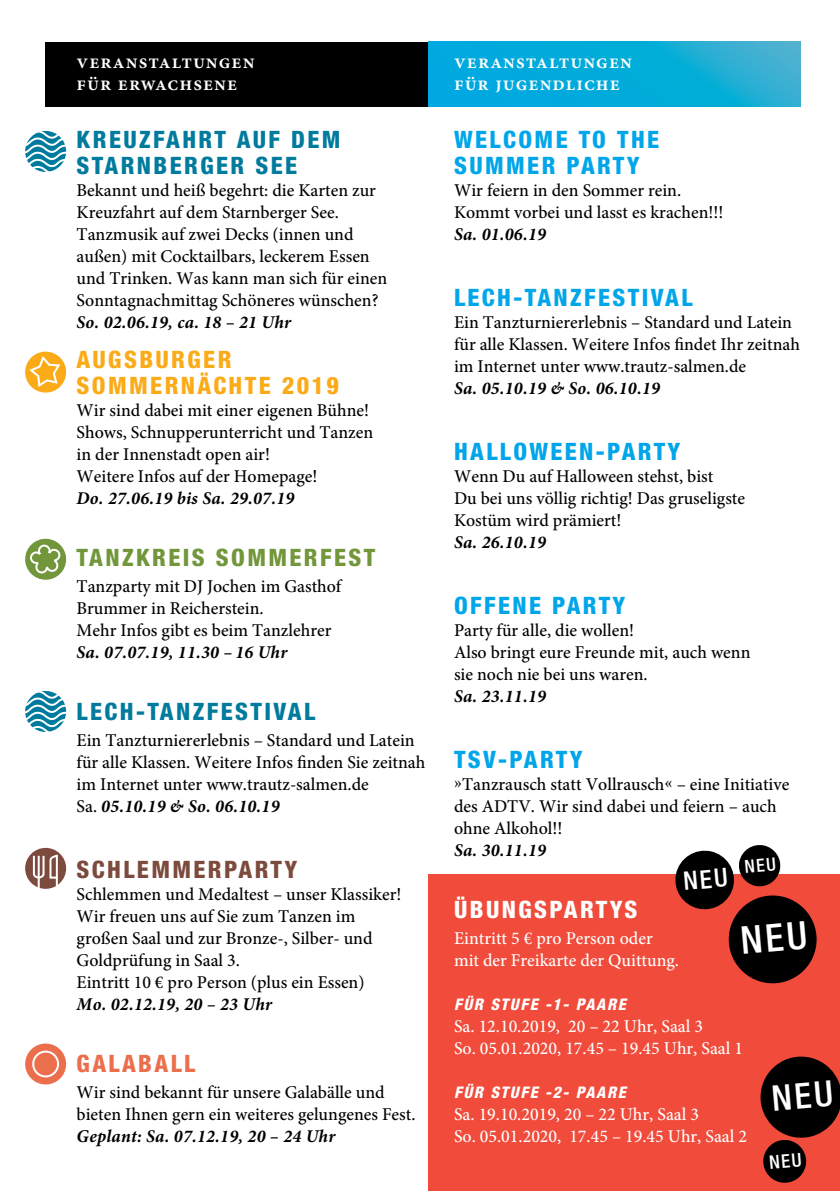
<style>
.page{position:relative;width:840px;height:1191px;background:#fff}
.page>*{position:absolute;margin:0;border:0;box-sizing:border-box;transform-origin:0 0}
.t1{font:800 condensed 24px/26px "Helvetica Neue LT Std";letter-spacing:.1em;color:#00a6e9}
.t2{font:800 condensed 24px/26px "Helvetica Neue LT Std";letter-spacing:.1em;color:#007b9d}
.t3{font:800 condensed 24px/26px "Helvetica Neue LT Std";letter-spacing:.1em;color:#fbab18}
.t4{font:800 condensed 24px "Helvetica Neue LT Std";letter-spacing:.1em;color:#72963a}
.t5{font:800 condensed 24px "Helvetica Neue LT Std";letter-spacing:.1em;color:#7c4b3e}
.t6{font:800 condensed 24px "Helvetica Neue LT Std";letter-spacing:.1em;color:#fff}
.t7{font:800 condensed 24px "Helvetica Neue LT Std";letter-spacing:.1em;color:#eb6f4d}
.t8{font:600 20px/22px "Minion Pro";letter-spacing:.05em;color:#fff}
.t9{font:500 18px/22px "Minion Pro";color:#000}
.t10{font:italic 700 18px "Minion Pro";letter-spacing:.015em;color:#000}
.t11{font:500 18px/22px "Minion Pro";color:#fff}
.t12{font:italic 800 condensed 16px "Helvetica Neue LT Std";letter-spacing:.1em;color:#fff}
.s1{font-weight:700;font-style:italic}
</style>
<div class="page">
<svg style="left:25px;top:130px;width:42px;height:42px"></svg>
<svg style="left:25px;top:691px;width:42px;height:41px"></svg>
<div style="left:45px;top:42px;width:383px;height:64px;background:#000"></div>
<svg style="left:428px;top:42px;width:371px;height:64px;background:#0cabd9"></svg>
<div style="left:25px;top:848px;width:41px;height:41px;background:#7c4b3e;border-radius:50%"></div>
<svg style="left:32px;top:855px;width:27px;height:34px"></svg>
<svg style="left:25px;top:351px;width:42px;height:42px"></svg>
<svg style="left:25px;top:538px;width:42px;height:42px"></svg>
<svg style="left:25px;top:1043px;width:42px;height:42px"></svg>
<div style="left:428px;top:874px;width:411px;height:317px;background:#f04b3b"></div>
<svg style="left:760px;top:1056px;width:79px;height:127px"></svg>
<svg style="left:675px;top:845px;width:142px;height:139px"></svg>
<p class="t8" style="left:77px;top:50px;width:179px">veranstaltungen für erwachsene</p>
<h1 class="t2" style="left:77px;top:126px;width:265px">KREUZFAHRT AUF DEM<br>STARNBERGER SEE</h1>
<p class="t9" style="left:77px;top:179px;width:312px">Bekannt und heiß begehrt: die Karten zur Kreuzfahrt auf dem Starnberger See.<br>Tanzmusik auf zwei Decks (innen und außen) mit Cocktailbars, leckerem Essen und Trinken. Was kann man sich für einen Sonntagnachmittag Schöneres wünschen?</p>
<p class="t10" style="left:77px;top:309px;width:216px">So. 02.06.19, ca. 18 – 21 Uhr</p>
<h1 class="t3" style="left:77px;top:346px;width:264px">AUGSBURGER<br>SOMMERNÄCHTE 2019</h1>
<p class="t9" style="left:77px;top:399px;width:298px">Wir sind dabei mit einer eigenen Bühne!<br>Shows, Schnupperunterricht und Tanzen in der Innenstadt open air!<br>Weitere Infos auf der Homepage!</p>
<p class="t10" style="left:77px;top:485px;width:219px">Do. 27.06.19 bis Sa. 29.07.19</p>
<h1 class="t4" style="left:77px;top:542px;width:300px">TANZKREIS SOMMERFEST</h1>
<p class="t9" style="left:77px;top:575px;width:266px">Tanzparty mit DJ Jochen im Gasthof<br>Brummer in Reicherstein.<br>Mehr Infos gibt es beim Tanzlehrer</p>
<p class="t10" style="left:77px;top:639px;width:212px">Sa. 07.07.19, 11.30 – 16 Uhr</p>
<h1 class="t2" style="left:77px;top:698px;width:240px">LECH-TANZFESTIVAL</h1>
<p class="t9" style="left:77px;top:729px;width:350px">Ein Tanzturniererlebnis – Standard und Latein für alle Klassen. Weitere Infos finden Sie zeitnah im Internet unter www.trautz-salmen.de<br>Sa. <span class="s1">05.10.19 &amp; So. 06.10.19</span></p>
<h1 class="t5" style="left:77px;top:854px;width:222px">SCHLEMMERPARTY</h1>
<p class="t9" style="left:77px;top:883px;width:326px">Schlemmen und Medaltest – unser Klassiker!<br>Wir freuen uns auf Sie zum Tanzen im großen Saal und zur Bronze-, Silber- und Goldprüfung in Saal 3.<br>Eintritt 10 € pro Person (plus ein Essen)</p>
<p class="t10" style="left:77px;top:991px;width:197px">Mo. 02.12.19, 20 – 23 Uhr</p>
<h1 class="t7" style="left:77px;top:1048px;width:120px">GALABALL</h1>
<p class="t9" style="left:77px;top:1081px;width:340px">Wir sind bekannt für unsere Galabälle und bieten Ihnen gern ein weiteres gelungenes Fest.</p>
<p class="t10" style="left:77px;top:1123px;width:260px">Geplant: Sa. 07.12.19, 20 – 24 Uhr</p>
<p class="t8" style="left:454px;top:50px;width:179px">veranstaltungen für jugendliche</p>
<h1 class="t1" style="left:454px;top:126px;width:206px">WELCOME TO THE<br>SUMMER PARTY</h1>
<p class="t9" style="left:454px;top:179px;width:270px">Wir feiern in den Sommer rein.<br>Kommt vorbei und lasst es krachen!!!</p>
<p class="t10" style="left:454px;top:221px;width:93px">Sa. 01.06.19</p>
<h1 class="t1" style="left:454px;top:284px;width:240px">LECH-TANZFESTIVAL</h1>
<p class="t9" style="left:454px;top:311px;width:347px">Ein Tanzturniererlebnis – Standard und Latein für alle Klassen. Weitere Infos findet Ihr zeitnah im Internet unter www.trautz-salmen.de</p>
<p class="t10" style="left:454px;top:375px;width:207px">Sa. 05.10.19 &amp; So. 06.10.19</p>
<h1 class="t1" style="left:454px;top:438px;width:228px">HALLOWEEN-PARTY</h1>
<p class="t9" style="left:454px;top:465px;width:292px">Wenn Du auf Halloween stehst, bist<br>Du bei uns völlig richtig! Das gruseligste<br>Kostüm wird prämiert!</p>
<p class="t10" style="left:454px;top:529px;width:93px">Sa. 26.10.19</p>
<h1 class="t1" style="left:454px;top:592px;width:173px">OFFENE PARTY</h1>
<p class="t9" style="left:454px;top:619px;width:298px">Party für alle, die wollen!<br>Also bringt eure Freunde mit, auch wenn sie noch nie bei uns waren.</p>
<p class="t10" style="left:454px;top:683px;width:93px">Sa. 23.11.19</p>
<h1 class="t1" style="left:454px;top:746px;width:130px">TSV-PARTY</h1>
<p class="t9" style="left:454px;top:773px;width:336px">»Tanzrausch statt Vollrausch« – eine Initiative des ADTV. Wir sind dabei und feiern – auch ohne Alkohol!!</p>
<p class="t10" style="left:454px;top:837px;width:93px">Sa. 30.11.19</p>
<h1 class="t6" style="left:454px;top:894px;width:185px">ÜBUNGSPARTYS</h1>
<p class="t11" style="left:454px;top:927px;width:226px">Eintritt 5 € pro Person oder mit der Freikarte der Quittung.</p>
<p class="t12" style="left:454px;top:994px;width:173px">FÜR STUFE -1- PAARE</p>
<p class="t11" style="left:454px;top:1015px;width:290px">Sa. 12.10.2019, 20 – 22 Uhr, Saal 3<br>So. 05.01.2020, 17.45 – 19.45 Uhr, Saal 1</p>
<p class="t12" style="left:454px;top:1082px;width:173px">FÜR STUFE -2- PAARE</p>
<p class="t11" style="left:454px;top:1103px;width:294px">Sa. 19.10.2019, 20 – 22 Uhr, Saal 3<br>So. 05.01.2020, 17.45 – 19.45 Uhr, Saal 2</p>
</div>
